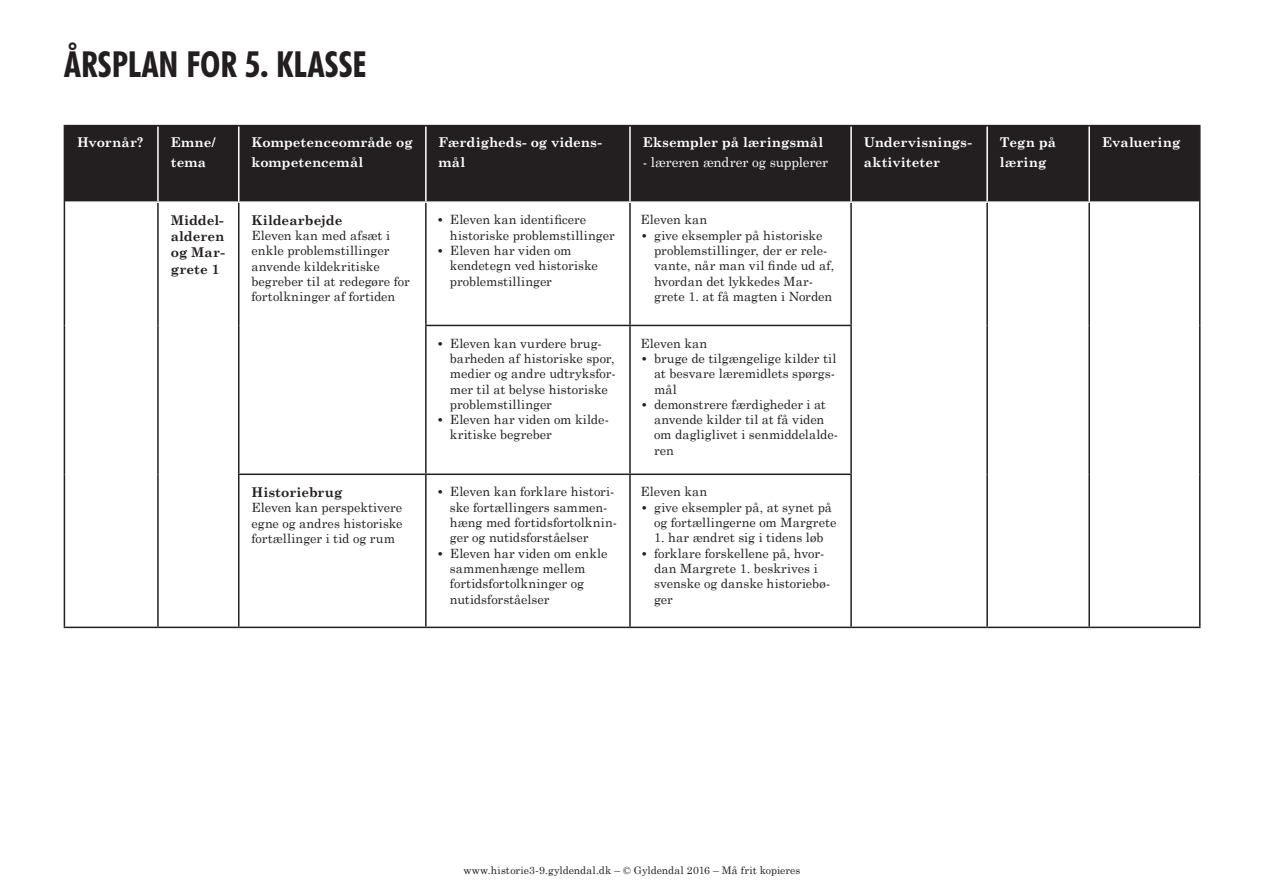
<style>
.page{position:relative;width:1263px;height:893px;background:#fff}
.page>*{position:absolute;margin:0;border:0;box-sizing:border-box;transform-origin:0 0}
.t1{font:700 condensed 36px "Futura BT";letter-spacing:.005em;color:#231f20}
.Overskrift{font:700 13.5px/19.5px "Century Schoolbook";letter-spacing:.005em;color:#fff}
.Rubrik{font:700 13.5px/16.2px "Century Schoolbook";color:#231f20;text-align:justify}
.Overskrift-2{font:13.5px "Century Schoolbook";letter-spacing:-.01em;color:#fff}
.Brødtekst{font:12.75px/15.3px "Century Schoolbook";color:#231f20}
.Brødtekst-2{font:10.5px "Century Schoolbook";letter-spacing:.005em;color:#231f20}
.s1{font-weight:700}
</style>
<div class="page">
<div style="left:65px;top:126px;width:1134px;height:75px;background:#231f20"></div>
<hr style="left:157px;top:126px;width:2px;height:75px;background:#fff">
<hr style="left:238px;top:126px;width:1px;height:75px;background:#fff">
<hr style="left:425px;top:126px;width:2px;height:75px;background:#fff">
<hr style="left:629px;top:126px;width:2px;height:75px;background:#fff">
<hr style="left:850px;top:126px;width:2px;height:75px;background:#fff">
<hr style="left:986px;top:126px;width:2px;height:75px;background:#fff">
<hr style="left:1088px;top:126px;width:2px;height:75px;background:#fff">
<hr style="left:64px;top:125px;width:94px;height:1px;background:#231f20">
<hr style="left:64px;top:126px;width:1px;height:76px;background:#231f20">
<hr style="left:158px;top:125px;width:81px;height:1px;background:#231f20">
<hr style="left:239px;top:125px;width:187px;height:1px;background:#231f20">
<hr style="left:426px;top:125px;width:204px;height:1px;background:#231f20">
<hr style="left:630px;top:125px;width:221px;height:1px;background:#231f20">
<hr style="left:851px;top:125px;width:136px;height:1px;background:#231f20">
<hr style="left:987px;top:125px;width:102px;height:1px;background:#231f20">
<hr style="left:1089px;top:125px;width:111px;height:1px;background:#231f20">
<hr style="left:1199px;top:126px;width:1px;height:76px;background:#231f20">
<hr style="left:64px;top:202px;width:1px;height:123px;background:#231f20">
<hr style="left:157px;top:203px;width:2px;height:122px;background:#231f20">
<hr style="left:238px;top:203px;width:1px;height:122px;background:#231f20">
<hr style="left:64px;top:325px;width:1px;height:149px;background:#231f20">
<hr style="left:157px;top:325px;width:2px;height:149px;background:#231f20">
<hr style="left:238px;top:325px;width:1px;height:148px;background:#231f20">
<hr style="left:64px;top:474px;width:1px;height:153px;background:#231f20">
<hr style="left:157px;top:474px;width:2px;height:153px;background:#231f20">
<hr style="left:425px;top:203px;width:2px;height:122px;background:#231f20">
<hr style="left:629px;top:203px;width:2px;height:122px;background:#231f20">
<hr style="left:425px;top:326px;width:2px;height:147px;background:#231f20">
<hr style="left:629px;top:326px;width:2px;height:147px;background:#231f20">
<hr style="left:850px;top:203px;width:2px;height:122px;background:#231f20">
<hr style="left:986px;top:203px;width:2px;height:122px;background:#231f20">
<hr style="left:1088px;top:203px;width:2px;height:122px;background:#231f20">
<hr style="left:1199px;top:202px;width:1px;height:123px;background:#231f20">
<hr style="left:850px;top:326px;width:2px;height:147px;background:#231f20">
<hr style="left:986px;top:325px;width:2px;height:149px;background:#231f20">
<hr style="left:1088px;top:325px;width:2px;height:149px;background:#231f20">
<hr style="left:1199px;top:325px;width:1px;height:149px;background:#231f20">
<hr style="left:986px;top:474px;width:2px;height:153px;background:#231f20">
<hr style="left:1088px;top:474px;width:2px;height:153px;background:#231f20">
<hr style="left:1199px;top:474px;width:1px;height:153px;background:#231f20">
<hr style="left:64px;top:627px;width:94px;height:1px;background:#231f20">
<hr style="left:158px;top:627px;width:81px;height:1px;background:#231f20">
<hr style="left:238px;top:473px;width:188px;height:2px;background:#231f20">
<hr style="left:238px;top:475px;width:1px;height:152px;background:#231f20">
<hr style="left:239px;top:627px;width:187px;height:1px;background:#231f20">
<hr style="left:425px;top:325px;width:205px;height:1px;background:#231f20">
<hr style="left:630px;top:325px;width:222px;height:1px;background:#231f20">
<hr style="left:426px;top:473px;width:204px;height:2px;background:#231f20">
<hr style="left:425px;top:475px;width:2px;height:152px;background:#231f20">
<hr style="left:630px;top:473px;width:222px;height:2px;background:#231f20">
<hr style="left:629px;top:475px;width:2px;height:152px;background:#231f20">
<hr style="left:850px;top:475px;width:2px;height:152px;background:#231f20">
<hr style="left:851px;top:627px;width:136px;height:1px;background:#231f20">
<hr style="left:987px;top:627px;width:102px;height:1px;background:#231f20">
<hr style="left:1089px;top:627px;width:111px;height:1px;background:#231f20">
<hr style="left:426px;top:627px;width:204px;height:1px;background:#231f20">
<hr style="left:630px;top:627px;width:221px;height:1px;background:#231f20">
<p class="t1" style="left:64px;top:43px;width:304px">ÅRSPLAN FOR 5. KLASSE</p>
<p class="Overskrift" style="left:77px;top:132px;width:68px">Hvornår?</p>
<p class="Overskrift" style="left:171px;top:132px;width:46px">Emne/</p>
<p class="Overskrift" style="left:171px;top:151px;width:37px">tema</p>
<p class="Overskrift" style="left:251px;top:132px;width:163px">Kompetenceområde og kompetencemål</p>
<p class="Overskrift" style="left:439px;top:132px;width:165px">Færdigheds- og videns&shy;mål</p>
<p class="Overskrift" style="left:643px;top:132px;width:182px">Eksempler på læringsmål</p>
<p class="Overskrift-2" style="left:643px;top:150px;width:187px">- læreren ændrer og supplerer</p>
<p class="Rubrik" style="left:171px;top:211px;width:56px">Middel&shy;alderen og Mar&shy;grete 1</p>
<p class="Rubrik" style="left:251px;top:211px;width:93px">Kildearbejde</p>
<p class="Brødtekst" style="left:251px;top:227px;width:160px">Eleven kan med afsæt i enkle problemstillinger anvende kildekritiske begreber til at redegøre for fortolkninger af fortiden</p>
<p class="Rubrik" style="left:251px;top:483px;width:92px">Historiebrug</p>
<p class="Brødtekst" style="left:251px;top:499px;width:153px;text-align:justify">Eleven kan perspektivere egne og andres historiske fortællinger i tid og rum</p>
<p class="Brødtekst" style="left:450px;top:211px;width:166px;text-indent:-14px"><span class="s1">•</span> Eleven kan identificere historiske problemstillinger</p>
<p class="Brødtekst" style="left:450px;top:242px;width:149px;text-indent:-14px"><span class="s1">•</span> Eleven har viden om kendetegn ved historiske problemstillinger</p>
<p class="Brødtekst" style="left:450px;top:334px;width:167px;text-indent:-14px"><span class="s1">•</span> Eleven kan vurdere brug&shy;barheden af historiske spor, medier og andre udtryksfor&shy;mer til at belyse historiske problemstillinger</p>
<p class="Brødtekst" style="left:450px;top:411px;width:160px;text-indent:-14px"><span class="s1">•</span> Eleven har viden om kilde&shy;kritiske begreber</p>
<p class="Brødtekst" style="left:450px;top:483px;width:168px;text-indent:-14px"><span class="s1">•</span> Eleven kan forklare histori&shy;ske fortællingers sammen&shy;hæng med fortidsfortolknin&shy;ger og nutidsforståelser</p>
<p class="Brødtekst" style="left:450px;top:544px;width:159px;text-indent:-14px"><span class="s1">•</span> Eleven har viden om enkle sammenhænge mellem fortidsfortolkninger og nutidsforståelser</p>
<p class="Brødtekst" style="left:641px;top:211px;width:68px">Eleven kan</p>
<p class="Brødtekst" style="left:654px;top:226px;width:182px;text-indent:-14px"><span class="s1">•</span> give eksempler på historiske problemstillinger, der er rele&shy;vante, når man vil finde ud af, hvordan det lykkedes Mar&shy;grete 1. at få magten i Norden</p>
<p class="Brødtekst" style="left:641px;top:334px;width:68px">Eleven kan</p>
<p class="Brødtekst" style="left:654px;top:350px;width:184px;text-align:justify;text-indent:-14px"><span class="s1">•</span> bruge de tilgængelige kilder til at besvare læremidlets spørgs&shy;mål</p>
<p class="Brødtekst" style="left:654px;top:395px;width:186px;text-indent:-14px"><span class="s1">•</span> demonstrere færdigheder i at anvende kilder til at få viden om dagliglivet i senmiddelalde&shy;ren</p>
<p class="Brødtekst" style="left:641px;top:483px;width:68px">Eleven kan</p>
<p class="Brødtekst" style="left:654px;top:498px;width:184px;text-indent:-14px"><span class="s1">•</span> give eksempler på, at synet på og fortællingerne om Margrete</p>
<p class="Brødtekst" style="left:654px;top:529px;width:171px">1. har ændret sig i tidens løb</p>
<p class="Brødtekst" style="left:654px;top:544px;width:178px;text-indent:-14px"><span class="s1">•</span> forklare forskellene på, hvor&shy;dan Margrete 1. beskrives i svenske og danske historiebø&shy;ger</p>
<p class="Overskrift" style="left:864px;top:132px;width:110px">Undervisnings&shy;aktiviteter</p>
<p class="Overskrift" style="left:1000px;top:132px;width:58px">Tegn på</p>
<p class="Overskrift" style="left:1000px;top:151px;width:48px">læring</p>
<p class="Overskrift" style="left:1102px;top:132px;width:80px">Evaluering</p>
<p class="Brødtekst-2" style="left:463px;top:861px;width:339px">www.historie3-9.gyldendal.dk – © Gyldendal 2016 – Må frit kopieres</p>
</div>
